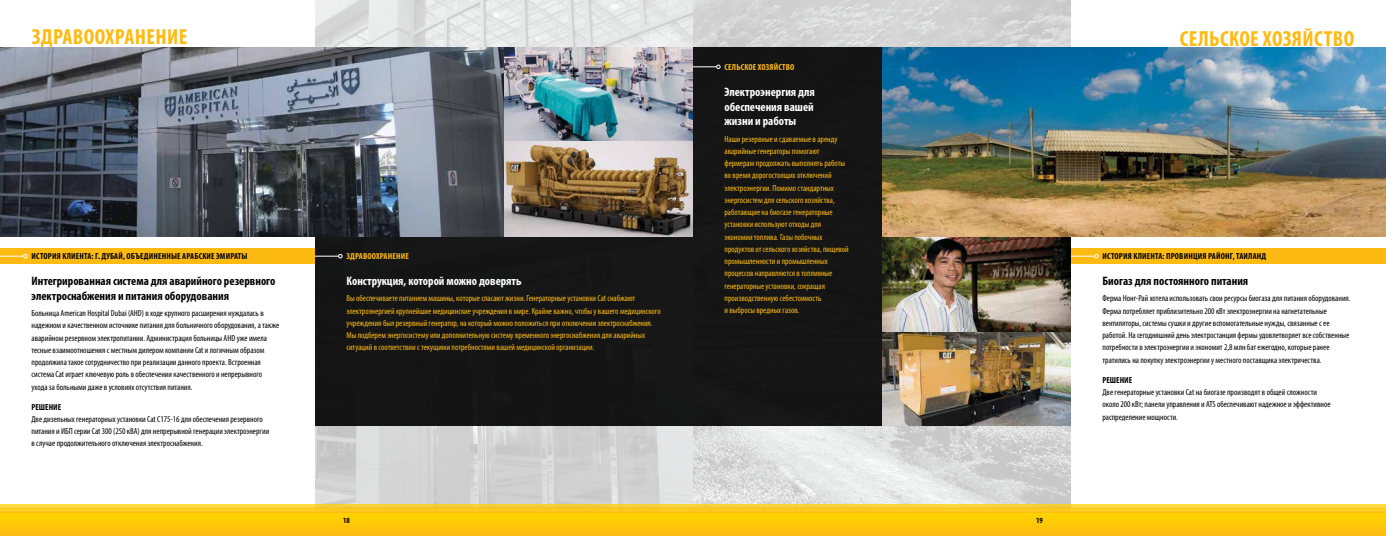
<style>
.page{position:relative;width:1386px;height:536px;background:#fff}
.page>*{position:absolute;margin:0;border:0;box-sizing:border-box;transform-origin:0 0}
.t1{font:700 condensed 21.88px "Myriad Pro";letter-spacing:.02em;color:#fdba12}
.t2{font:700 condensed 12.25px/14.7px "Myriad Pro";color:#000}
.t3{font:700 condensed 12.25px/14.7px "Myriad Pro";color:#fff;text-align:justify}
.t4{font:condensed 8.75px/12.2px "Myriad Pro";color:#000}
.t5{font:condensed 8.75px/12.2px "Myriad Pro";color:#fdba12}
.t6{font:700 condensed 8.75px "Myriad Pro";letter-spacing:.02em;color:#000}
.t7{font:700 condensed 8.75px "Myriad Pro";letter-spacing:.02em;color:#fdba12}
.t8{font:700 condensed 8.75px "Myriad Pro";color:#000}
.t9{font:700 condensed 7.88px "Myriad Pro";color:#000}
</style>
<div class="page">
<div style="left:1063px;top:248px;width:323px;height:16px;background:#fdba12"></div>
<hr style="left:1063px;top:256px;width:32px;height:1px;background:#fff">
<svg style="left:1094px;top:254px;width:5px;height:4px"></svg>
<img style="left:693px;top:0;width:378px;height:504px">
<div style="left:693px;top:47px;width:189px;height:378px;background:#151515"></div>
<img style="left:882px;top:236px;width:189px;height:189px">
<div style="left:0;top:248px;width:315px;height:16px;background:#fdba12"></div>
<img style="left:315px;top:0;width:378px;height:504px">
<img style="left:0;top:47px;width:693px;height:189px">
<div style="left:315px;top:236px;width:378px;height:189px;background:#151515"></div>
<svg style="left:693px;top:65px;width:28px;height:4px"></svg>
<svg style="left:315px;top:254px;width:28px;height:4px"></svg>
<svg style="left:0;top:254px;width:28px;height:4px"></svg>
<img style="left:882px;top:47px;width:504px;height:189px">
<div style="left:0;top:512px;width:1386px;height:24px;background:#ffc808"></div>
<hr style="left:0;top:508px;width:1386px;height:4px;background:#fdc91a">
<svg style="left:0;top:504px;width:1386px;height:4px;background:#f9d33d"></svg>
<h1 class="t1" style="left:32px;top:23px;width:157px">ЗДРАВООХРАНЕНИЕ</h1>
<h1 class="t1" style="left:1180px;top:25px;width:176px">СЕЛЬСКОЕ ХОЗЯЙСТВО</h1>
<p class="t7" style="left:725px;top:61px;width:71px">СЕЛЬСКОЕ ХОЗЯЙСТВО</p>
<p class="t6" style="left:32px;top:251px;width:217px">ИСТОРИЯ КЛИЕНТА: Г. ДУБАЙ, ОБЪЕДИНЕННЫЕ АРАБСКИЕ ЭМИРАТЫ</p>
<h2 class="t2" style="left:32px;top:273px;width:245px">Интегрированная система для аварийного резервного электроснабжения и питания оборудования</h2>
<p class="t4" style="left:32px;top:307px;width:249px">Больница American Hospital Dubai (AHD) в ходе крупного расширения нуждалась в надежном и качественном источнике питания для больничного оборудования, а также аварийном резервном электропитании. Администрация больницы AHD уже имела тесные взаимоотношения с местным дилером компании Cat и логичным образом продолжила такое сотрудничество при реализации данного проекта. Встроенная система Cat играет ключевую роль в обеспечении качественного и непрерывного ухода за больными даже в условиях отсутствия питания.</p>
<p class="t8" style="left:32px;top:401px;width:31px">РЕШЕНИЕ</p>
<p class="t4" style="left:32px;top:412px;width:239px">Две дизельных генераторных установки Cat C175-16 для обеспечения резервного питания и ИБП серии Cat 300 (250 кВА) для непрерывной генерации электроэнергии в случае продолжительного отключения электроснабжения.</p>
<p class="t7" style="left:347px;top:251px;width:64px">ЗДРАВООХРАНЕНИЕ</p>
<h2 class="t3" style="left:346px;top:273px;width:177px">Конструкция, которой можно доверять</h2>
<p class="t5" style="left:346px;top:292px;width:316px">Вы обеспечиваете питанием машины, которые спасают жизни. Генераторные установки Cat снабжают электроэнергией крупнейшие медицинские учреждения в мире. Крайне важно, чтобы у вашего медицинского учреждения был резервный генератор, на который можно положиться при отключении электроснабжения.<br>Мы подберем энергосистему или дополнительную систему временного энергоснабжения для аварийных ситуаций в соответствии с текущими потребностями вашей медицинской организации.</p>
<h2 class="t3" style="left:724px;top:84px;width:92px">Электроэнергия для обеспечения вашей жизни и работы</h2>
<p class="t5" style="left:724px;top:132px;width:126px">Наши резервные и сдаваемые в аренду аварийные генераторы помогают фермерам продолжать выполнять работы во время дорогостоящих отключений электроэнергии. Помимо стандартных энергосистем для сельского хозяйства, работающие на биогазе генераторные установки используют отходы для экономии топлива. Газы побочных продуктов от сельского хозяйства, пищевой промышленности и промышленных процессов направляются в топливные генераторные установки, сокращая производственную себестоимость<br>и выбросы вредных газов.</p>
<p class="t6" style="left:1103px;top:251px;width:165px">ИСТОРИЯ КЛИЕНТА: ПРОВИНЦИЯ РАЙОНГ, ТАИЛАНД</p>
<h2 class="t2" style="left:1102px;top:273px;width:147px">Биогаз для постоянного питания</h2>
<p class="t4" style="left:1102px;top:292px;width:250px">Ферма Нонг-Рай хотела использовать свои ресурсы биогаза для питания оборудования.<br>Ферма потребляет приблизительно 200 кВт электроэнергии на нагнетательные вентиляторы, системы сушки и другие вспомогательные нужды, связанные с ее работой. На сегодняшний день электростанция фермы удовлетворяет все собственные потребности в электроэнергии и экономит 2,8 млн бат ежегодно, которые ранее тратились на покупку электроэнергии у местного поставщика электричества.</p>
<p class="t8" style="left:1102px;top:374px;width:31px">РЕШЕНИЕ</p>
<p class="t4" style="left:1102px;top:386px;width:230px">Две генераторные установки Cat на биогазе производят в общей сложности около 200 кВт; панели управления и ATS обеспечивают надежное и эффективное распределение мощности.</p>
<p class="t9" style="left:343px;top:515px;width:8px">18</p>
<p class="t9" style="left:1036px;top:515px;width:8px">19</p>
</div>
